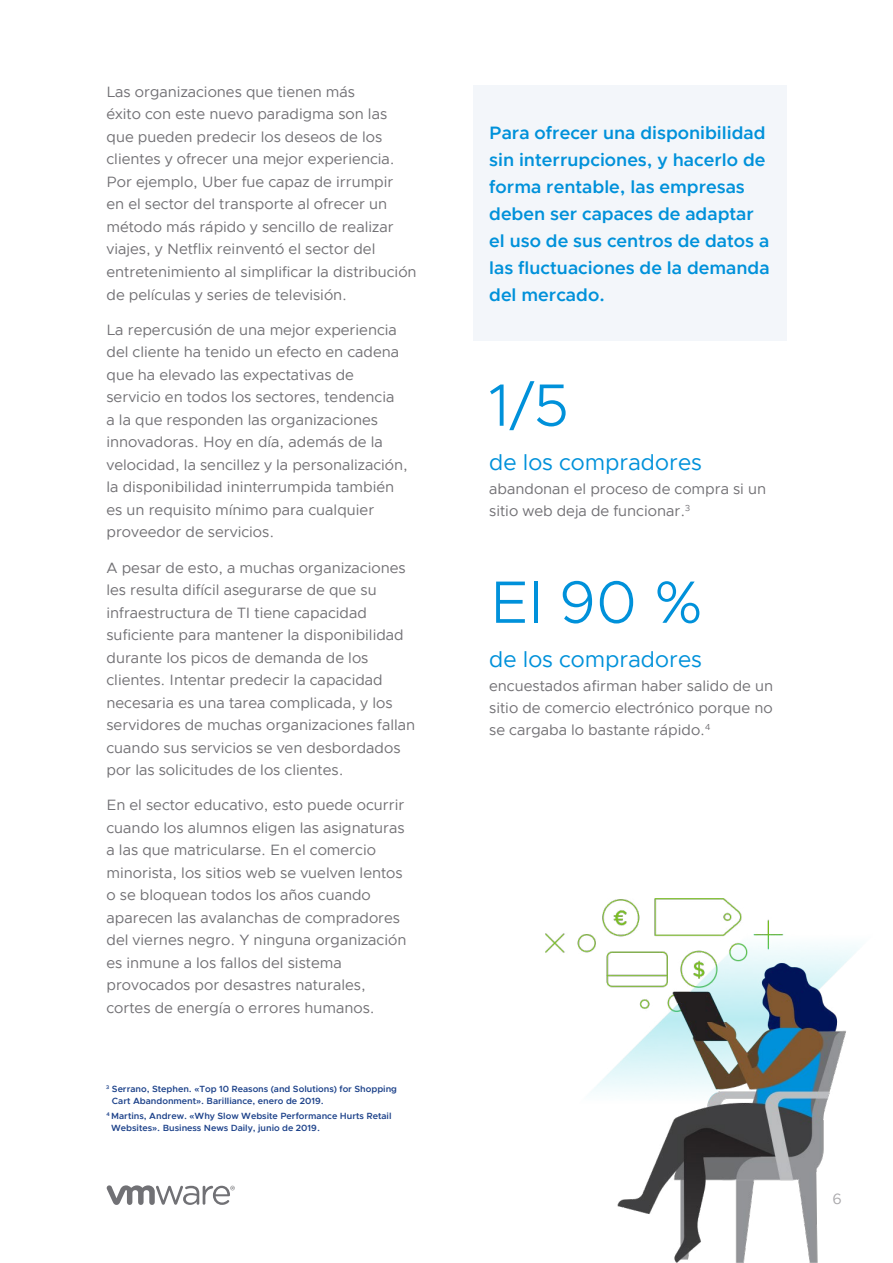
<style>
.page{position:relative;width:893px;height:1263px;background:#fff}
.page>*{position:absolute;margin:0;border:0;box-sizing:border-box;transform-origin:0 0}
.t1{font:300 60px "Metropolis";color:#0091da}
.t2{font:22.5px "Metropolis";color:#0091da}
.t3{font:600 18px/27px "Metropolis";color:#0091da}
.t4{font:15px/22.5px "Metropolis";color:#717074}
.t5{font:15px "Metropolis";color:#aaa9ac}
.t6{font:600 9px/12px "Metropolis";color:#1d428a}
</style>
<div class="page">
<div style="left:473px;top:85px;width:314px;height:255px;background:#f3f6fa"></div>
<img style="left:546px;top:899px;width:314px;height:364px">
<svg style="left:106px;top:1185px;width:129px;height:19px"></svg>
<p class="t4" style="left:106px;top:81px;width:312px">Las organizaciones que tienen más<br>éxito con este nuevo paradigma son las que pueden predecir los deseos de los clientes y ofrecer una mejor experiencia.<br>Por ejemplo, Uber fue capaz de irrumpir<br>en el sector del transporte al ofrecer un método más rápido y sencillo de realizar viajes, y Netflix reinventó el sector del entretenimiento al simplificar la distribución de películas y series de televisión.</p>
<p class="t4" style="left:106px;top:318px;width:303px">La repercusión de una mejor experiencia del cliente ha tenido un efecto en cadena que ha elevado las expectativas de servicio en todos los sectores, tendencia<br>a la que responden las organizaciones innovadoras. Hoy en día, además de la velocidad, la sencillez y la personalización, la disponibilidad ininterrumpida también es un requisito mínimo para cualquier proveedor de servicios.</p>
<p class="t4" style="left:106px;top:556px;width:310px">A pesar de esto, a muchas organizaciones les resulta difícil asegurarse de que su infraestructura de TI tiene capacidad suficiente para mantener la disponibilidad durante los picos de demanda de los clientes. Intentar predecir la capacidad necesaria es una tarea complicada, y los servidores de muchas organizaciones fallan cuando sus servicios se ven desbordados por las solicitudes de los clientes.</p>
<p class="t4" style="left:106px;top:794px;width:301px">En el sector educativo, esto puede ocurrir cuando los alumnos eligen las asignaturas a las que matricularse. En el comercio minorista, los sitios web se vuelven lentos o se bloquean todos los años cuando aparecen las avalanchas de compradores del viernes negro. Y ninguna organización es inmune a los fallos del sistema provocados por desastres naturales, cortes de energía o errores humanos.</p>
<p class="t6" style="left:112px;top:1082px;width:287px;text-indent:-6px"><sup>3</sup> Serrano, Stephen. «Top 10 Reasons (and Solutions) for Shopping<br>Cart Abandonment». Barilliance, enero de 2019.</p>
<p class="t6" style="left:111px;top:1110px;width:282px;text-indent:-5px"><sup>4</sup> Martins, Andrew. «Why Slow Website Performance Hurts Retail<br>Websites». Business News Daily, junio de 2019.</p>
<p class="t3" style="left:489px;top:119px;width:282px">Para ofrecer una disponibilidad sin interrupciones, y hacerlo de forma rentable, las empresas deben ser capaces de adaptar el uso de sus centros de datos a las fluctuaciones de la demanda del mercado.</p>
<h1 class="t1" style="left:489px;top:368px;width:81px">1/5</h1>
<h2 class="t2" style="left:489px;top:448px;width:214px">de los compradores</h2>
<p class="t4" style="left:489px;top:478px;width:278px;line-height:21.8px">abandonan el proceso de compra si un sitio web deja de funcionar.<sup>3</sup></p>
<h1 class="t1" style="left:489px;top:565px;width:216px">El 90 %</h1>
<h2 class="t2" style="left:489px;top:645px;width:214px">de los compradores</h2>
<p class="t4" style="left:489px;top:675px;width:285px;line-height:21.8px;text-align:justify">encuestados afirman haber salido de un sitio de comercio electrónico porque no se cargaba lo bastante rápido.<sup>4</sup></p>
<p class="t5" style="left:832px;top:1190px;width:11px">6</p>
</div>
